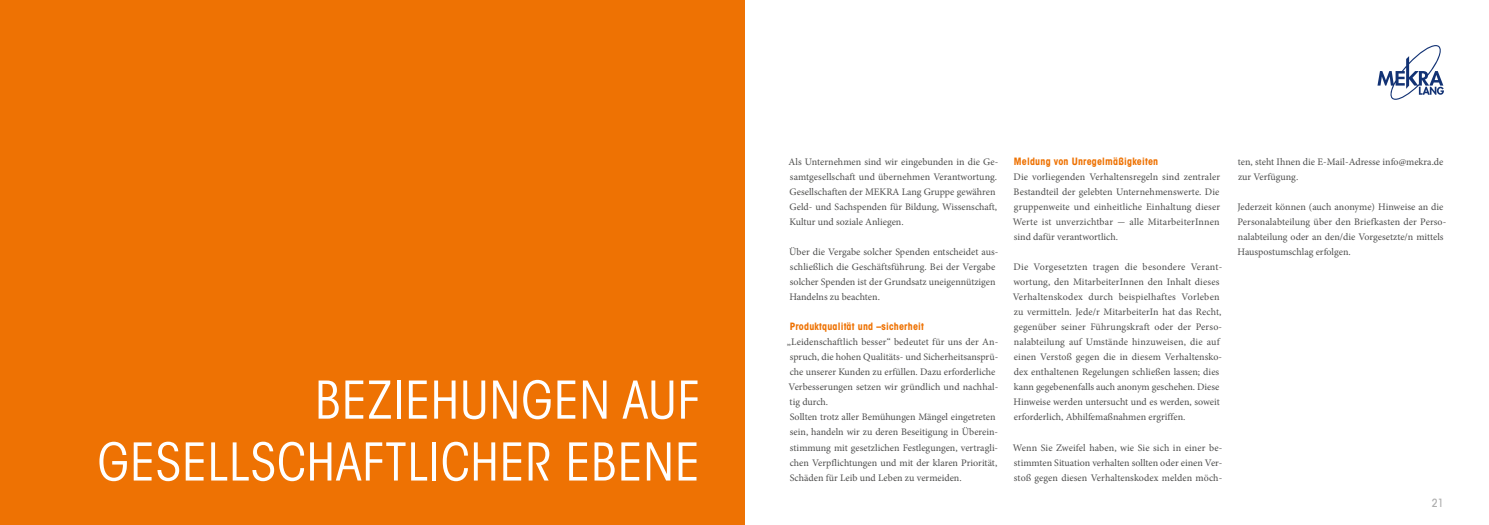
<style>
.page{position:relative;width:1489px;height:525px;background:#fff}
.page>*{position:absolute;margin:0;border:0;box-sizing:border-box;transform-origin:0 0}
.t1{font:condensed 51.5px/61.8px "ITC Avant Garde Std";letter-spacing:.02em;color:#fff;text-align:right}
.t2{font:500 condensed 11.25px "ITC Avant Garde Std";color:#aeaeae}
.t3{font:10px/15px "Minion Pro";color:#4d4d4c}
.t4{font:700 condensed 10px "ITC Avant Garde Std";letter-spacing:.02em;color:#ee7203}
</style>
<div class="page">
<div style="left:0;top:0;width:744px;height:524px;background:#ee7203"></div>
<svg style="left:1377px;top:45px;width:66px;height:55px"></svg>
<h1 class="t1" style="left:97px;top:369px;width:603px">BEZIEHUNGEN AUF<br>GESELLSCHAFTLICHER EBENE</h1>
<p class="t3" style="left:788px;top:154px;width:211px">Als Unternehmen sind wir eingebunden in die Ge&shy;samtgesellschaft und übernehmen Verantwortung.<br>Gesellschaften der MEKRA Lang Gruppe gewähren Geld- und Sachspenden für Bildung, Wissenschaft, Kultur und soziale Anliegen.</p>
<p class="t3" style="left:789px;top:244px;width:210px">Über die Vergabe solcher Spenden entscheidet aus&shy;schließlich die Geschäftsführung. Bei der Vergabe solcher Spenden ist der Grundsatz uneigennützigen Handelns zu beachten.</p>
<p class="t4" style="left:789px;top:320px;width:136px">Produktqualität und –sicherheit</p>
<p class="t3" style="left:786px;top:334px;width:213px">„Leidenschaftlich besser“ bedeutet für uns der An&shy;spruch, die hohen Qualitäts- und Sicherheitsansprü&shy;che unserer Kunden zu erfüllen. Dazu erforderliche Verbesserungen setzen wir gründlich und nachhal&shy;tig durch.<br>Sollten trotz aller Bemühungen Mängel eingetreten sein, handeln wir zu deren Beseitigung in Überein&shy;stimmung mit gesetzlichen Festlegungen, vertragli&shy;chen Verpflichtungen und mit der klaren Priorität, Schäden für Leib und Leben zu vermeiden.</p>
<p class="t4" style="left:1013px;top:155px;width:146px">Meldung von Unregelmäßigkeiten</p>
<p class="t3" style="left:1012px;top:169px;width:209px;text-align:justify">Die vorliegenden Verhaltensregeln sind zentraler Bestandteil der gelebten Unternehmenswerte. Die gruppenweite und einheitliche Einhaltung dieser Werte ist unverzichtbar - alle MitarbeiterInnen sind dafür verantwortlich.</p>
<p class="t3" style="left:1012px;top:259px;width:211px">Die Vorgesetzten tragen die besondere Verant&shy;wortung, den MitarbeiterInnen den Inhalt dieses Verhaltenskodex durch beispielhaftes Vorleben zu vermitteln. Jede/r MitarbeiterIn hat das Recht, gegenüber seiner Führungskraft oder der Perso&shy;nalabteilung auf Umstände hinzuweisen, die auf einen Verstoß gegen die in diesem Verhaltensko&shy;dex enthaltenen Regelungen schließen lassen; dies kann gegebenenfalls auch anonym geschehen. Diese Hinweise werden untersucht und es werden, soweit erforderlich, Abhilfemaßnahmen ergriffen.</p>
<p class="t3" style="left:1012px;top:439px;width:211px;text-align:justify">Wenn Sie Zweifel haben, wie Sie sich in einer be&shy;stimmten Situation verhalten sollten oder einen Ver&shy;stoß gegen diesen Verhaltenskodex melden möch-</p>
<p class="t3" style="left:1237px;top:154px;width:207px">ten, steht Ihnen die E-Mail-Adresse info@mekra.de zur Verfügung.</p>
<p class="t3" style="left:1237px;top:199px;width:210px">Jederzeit können (auch anonyme) Hinweise an die Personalabteilung über den Briefkasten der Perso&shy;nalabteilung oder an den/die Vorgesetzte/n mittels Hauspostumschlag erfolgen.</p>
<p class="t2" style="left:1431px;top:495px;width:14px">21</p>
</div>
